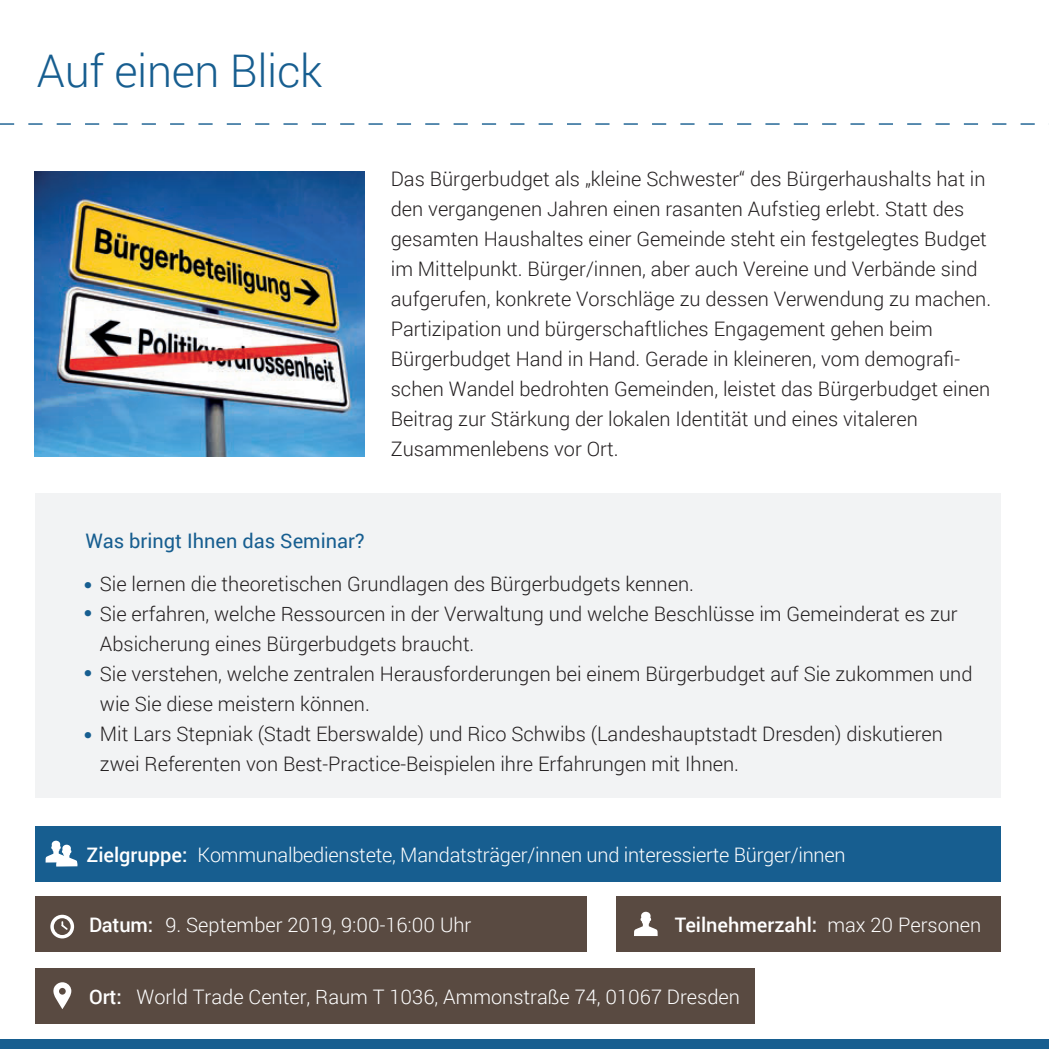
<style>
.page{position:relative;width:1049px;height:1049px;background:#fff}
.page>*{position:absolute;margin:0;border:0;box-sizing:border-box;transform-origin:0 0}
.t1{font:300 45px "Roboto";letter-spacing:-.01em;color:#175e90}
.t2{font:30px/61.2px "Myriad Pro";color:#175e90;text-align:justify}
.t3{font:300 20px/30px "Roboto";color:#231f20}
.t4{font:300 20px "Roboto";letter-spacing:-.015em;color:#fff}
.t5{font:500 20px "Roboto";color:#fff}
.t6{font:20px "Roboto";color:#175e90}
.s1{font-family:"Myriad Pro";font-weight:400;font-size:30px;color:#175e90}
.s2{font-weight:500}
.s3{font-weight:300}
</style>
<div class="page">
<div style="left:35px;top:826px;width:965px;height:55px;background:#175e90"></div>
<div style="left:35px;top:493px;width:965px;height:304px;background:#f2f3f4"></div>
<div style="left:616px;top:896px;width:384px;height:55px;background:#594a41"></div>
<div style="left:0;top:1040px;width:1049px;height:9px;background:#175e90"></div>
<svg style="left:0;top:123px;width:1049px;height:2px"></svg>
<div style="left:35px;top:896px;width:552px;height:55px;background:#594a41"></div>
<svg style="left:634px;top:912px;width:24px;height:24px"></svg>
<svg style="left:45px;top:841px;width:33px;height:25px"></svg>
<svg style="left:50px;top:915px;width:24px;height:23px"></svg>
<div style="left:35px;top:968px;width:719px;height:55px;background:#594a41"></div>
<img style="left:34px;top:171px;width:330px;height:285px">
<svg style="left:53px;top:982px;width:19px;height:27px"></svg>
<h1 class="t1" style="left:37px;top:40px;width:287px">Auf einen Blick</h1>
<p class="t3" style="left:391px;top:164px;width:602px">Das Bürgerbudget als „kleine Schwester“ des Bürgerhaushalts hat in den vergangenen Jahren einen rasanten Aufstieg erlebt. Statt des gesamten Haushaltes einer Gemeinde steht ein festgelegtes Budget im Mittelpunkt. Bürger/innen, aber auch Vereine und Verbände sind aufgerufen, konkrete Vorschläge zu dessen Verwendung zu machen.<br>Partizipation und bürgerschaftliches Engagement gehen beim Bürgerbudget Hand in Hand. Gerade in kleineren, vom demografi&shy;schen Wandel bedrohten Gemeinden, leistet das Bürgerbudget einen Beitrag zur Stärkung der lokalen Identität und eines vitaleren Zusammenlebens vor Ort.</p>
<p class="t6" style="left:85px;top:527px;width:281px">Was bringt Ihnen das Seminar?</p>
<p class="t3" style="left:100px;top:568px;width:874px;text-indent:-16px"><span class="s1">•</span> Sie lernen die theoretischen Grundlagen des Bürgerbudgets kennen.<br>Sie erfahren, welche Ressourcen in der Verwaltung und welche Beschlüsse im Gemeinderat es zur Absicherung eines Bürgerbudgets braucht.<br>Sie verstehen, welche zentralen Herausforderungen bei einem Bürgerbudget auf Sie zukommen und wie Sie diese meistern können.<br>Mit Lars Stepniak (Stadt Eberswalde) und Rico Schwibs (Landeshauptstadt Dresden) diskutieren zwei Referenten von Best-Practice-Beispielen ihre Erfahrungen mit Ihnen.</p>
<h2 class="t2" style="left:84px;top:580px;width:10px">• • •</h2>
<p class="t4" style="left:86px;top:841px;width:761px"><span class="s2">Zielgruppe:</span> Kommunalbedienstete, Mandatsträger/innen und interessierte Bürger/innen</p>
<p class="t4" style="left:89px;top:911px;width:384px"><span class="s2">Datum:</span> 9. September 2019, 9:00-16:00 Uhr</p>
<p class="t5" style="left:675px;top:911px;width:308px">Teilnehmerzahl: <span class="s3">max 20 Personen</span></p>
<p class="t4" style="left:89px;top:983px;width:652px"><span class="s2">Ort:</span> World Trade Center, Raum T 1036, Ammonstraße 74, 01067 Dresden</p>
</div>
